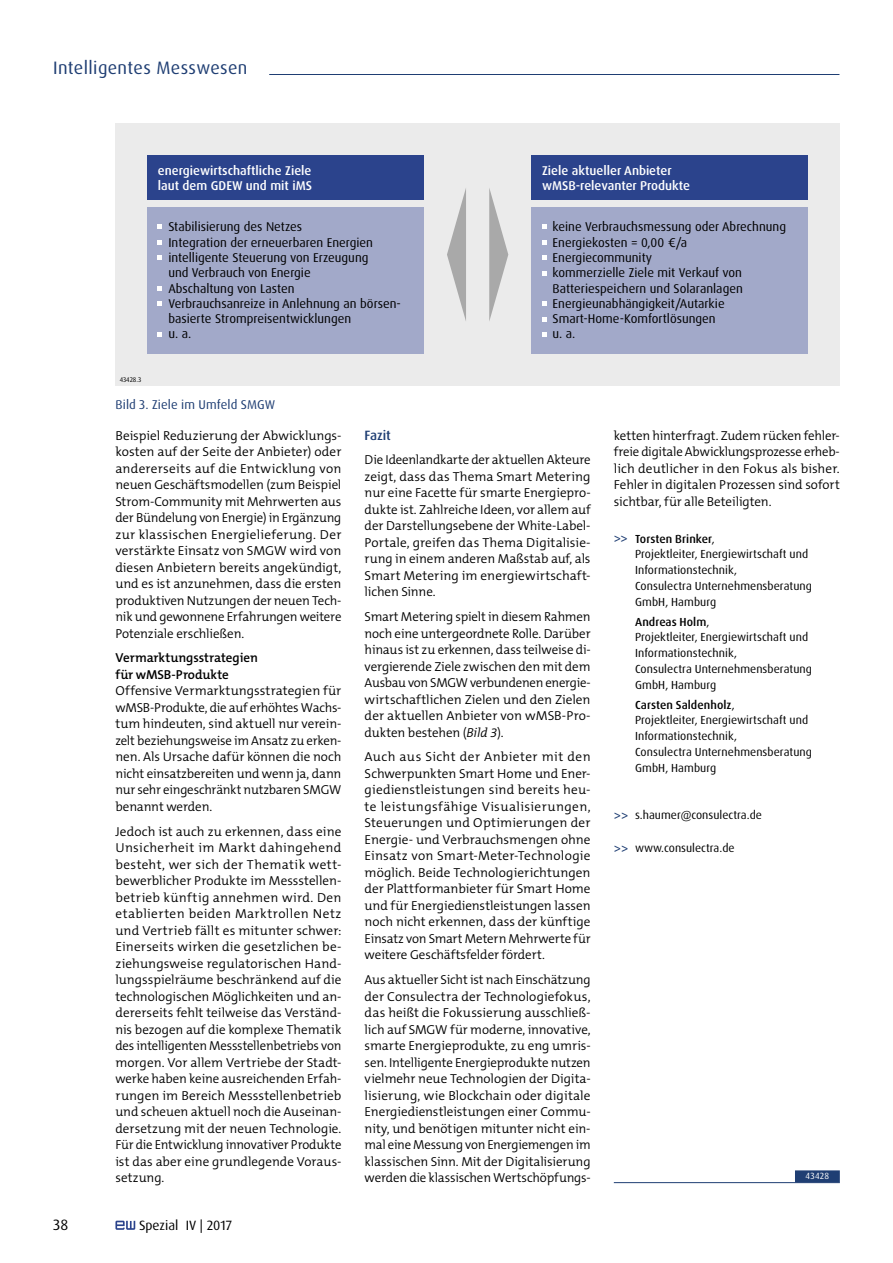
<style>
.page{position:relative;width:893px;height:1263px;background:#fff}
.page>*{position:absolute;margin:0;border:0;box-sizing:border-box;transform-origin:0 0}
.t1{font:18px "Dax OT";letter-spacing:.02em;color:#1f3e73}
.t2{font:15px "Dax OT";color:#000}
.t3{font:13.5px "Dax OT";color:#000}
.t4{font:500 13.5px "Dax OT";letter-spacing:-.005em;color:#1f3e73}
.t5{font:300 13.05px/16.5px "The Mix B4";letter-spacing:-.01em;color:#000;text-align:justify}
.t6{font:600 13.05px/16.5px "The Mix B6";letter-spacing:-.005em;color:#000}
.t7{font:12.75px/15.3px "Dax OT";color:#000}
.t8{font:500 12.75px/15.3px "Dax OT";color:#fff}
.t9{font:12.75px "Dax OT";letter-spacing:.01em;color:#1f3e73}
.t10{font:11.7px/15.8px "Dax OT";letter-spacing:.005em;color:#000}
.t11{font:9px "Dax OT";letter-spacing:.03em;color:#fff}
.t12{font:6.75px "Dax OT";color:#000}
.s1{font-style:italic}
.s2{font-size:15.75px;color:#1f3e73}
.s3{font-weight:500}
</style>
<div class="page">
<svg style="left:115px;top:1221px;width:20px;height:9px"></svg>
<hr style="left:269px;top:74px;width:570px;height:1px;background:#1f3e73">
<div style="left:795px;top:1170px;width:45px;height:12px;background:#1f3e73"></div>
<hr style="left:614px;top:1182px;width:226px;height:1px;background:#1f3e73">
<div style="left:115px;top:123px;width:725px;height:263px;background:#ebebeb"></div>
<div style="left:531px;top:155px;width:277px;height:44px;background:#2b438c"></div>
<div style="left:147px;top:155px;width:277px;height:44px;background:#2b438c"></div>
<div style="left:147px;top:208px;width:277px;height:146px;background:#a2a9c9"></div>
<div style="left:531px;top:208px;width:277px;height:146px;background:#a2a9c9"></div>
<svg style="left:158px;top:225px;width:4px;height:4px"></svg>
<svg style="left:158px;top:240px;width:4px;height:4px"></svg>
<svg style="left:158px;top:255px;width:4px;height:5px"></svg>
<svg style="left:158px;top:286px;width:4px;height:5px"></svg>
<svg style="left:158px;top:302px;width:4px;height:4px"></svg>
<svg style="left:158px;top:333px;width:4px;height:4px"></svg>
<svg style="left:542px;top:225px;width:4px;height:4px"></svg>
<svg style="left:542px;top:240px;width:4px;height:4px"></svg>
<svg style="left:542px;top:255px;width:4px;height:5px"></svg>
<svg style="left:542px;top:271px;width:4px;height:4px"></svg>
<svg style="left:542px;top:302px;width:4px;height:4px"></svg>
<svg style="left:542px;top:317px;width:4px;height:4px"></svg>
<svg style="left:542px;top:333px;width:4px;height:4px"></svg>
<svg style="left:447px;top:188px;width:19px;height:133px"></svg>
<svg style="left:489px;top:188px;width:19px;height:133px"></svg>
<h1 class="t1" style="left:53px;top:57px;width:196px">Intelligentes Messwesen</h1>
<p class="t12" style="left:120px;top:375px;width:23px">43428.3</p>
<p class="t8" style="left:158px;top:163px;width:156px">energiewirtschaftliche Ziele laut dem GDEW und mit iMS</p>
<p class="t8" style="left:542px;top:163px;width:150px">Ziele aktueller Anbieter wMSB-relevanter Produkte</p>
<p class="t7" style="left:168px;top:219px;width:234px">Stabilisierung des Netzes<br>Integration der erneuerbaren Energien intelligente Steuerung von Erzeugung<br>und Verbrauch von Energie<br>Abschaltung von Lasten<br>Verbrauchsanreize in Anlehnung an börsen&shy;basierte Strompreisentwicklungen<br>u. a.</p>
<p class="t7" style="left:553px;top:219px;width:235px">keine Verbrauchsmessung oder Abrechnung<br>Energiekosten = 0,00 €/a<br>Energiecommunity<br>kommerzielle Ziele mit Verkauf von<br>Batteriespeichern und Solaranlagen<br>Energieunabhängigkeit/Autarkie<br>Smart-Home-Komfortlösungen<br>u. a.</p>
<p class="t9" style="left:115px;top:396px;width:161px">Bild 3. Ziele im Umfeld SMGW</p>
<p class="t5" style="left:115px;top:427px;width:228px">Beispiel Reduzierung der Abwicklungs&shy;kosten auf der Seite der Anbieter) oder andererseits auf die Entwicklung von neuen Geschäftsmodellen (zum Beispiel Strom-Community mit Mehrwerten aus der Bündelung von Energie) in Ergänzung zur klassischen Energielieferung. Der verstärkte Einsatz von SMGW wird von diesen Anbietern bereits angekündigt, und es ist anzunehmen, dass die ersten produktiven Nutzungen der neuen Tech&shy;nik und gewonnene Erfahrungen weitere Potenziale erschließen.</p>
<p class="t6" style="left:115px;top:650px;width:144px">Vermarktungsstrategien für wMSB-Produkte</p>
<p class="t5" style="left:115px;top:683px;width:227px">Offensive Vermarktungsstrategien für wMSB-Produkte, die auf erhöhtes Wachs&shy;tum hindeuten, sind aktuell nur verein&shy;zelt beziehungsweise im Ansatz zu erken&shy;nen. Als Ursache dafür können die noch nicht einsatzbereiten und wenn ja, dann nur sehr eingeschränkt nutzbaren SMGW benannt werden.</p>
<p class="t5" style="left:115px;top:823px;width:228px">Jedoch ist auch zu erkennen, dass eine Unsicherheit im Markt dahingehend besteht, wer sich der Thematik wett&shy;bewerblicher Produkte im Messstellen&shy;betrieb künftig annehmen wird. Den etablierten beiden Marktrollen Netz und Vertrieb fällt es mitunter schwer:<br>Einerseits wirken die gesetzlichen be&shy;ziehungsweise regulatorischen Hand&shy;lungsspielräume beschränkend auf die technologischen Möglichkeiten und an&shy;dererseits fehlt teilweise das Verständ&shy;nis bezogen auf die komplexe Thematik des intelligenten Messstellenbetriebs von morgen. Vor allem Vertriebe der Stadt&shy;werke haben keine ausreichenden Erfah&shy;rungen im Bereich Messstellenbetrieb und scheuen aktuell noch die Auseinan&shy;dersetzung mit der neuen Technologie.<br>Für die Entwicklung innovativer Produkte ist das aber eine grundlegende Voraus&shy;setzung.</p>
<p class="t2" style="left:53px;top:1215px;width:17px">38</p>
<p class="t3" style="left:139px;top:1216px;width:95px">Spezial IV | 2017</p>
<p class="t4" style="left:365px;top:426px;width:28px">Fazit</p>
<p class="t5" style="left:365px;top:452px;width:227px">Die Ideenlandkarte der aktuellen Akteure zeigt, dass das Thema Smart Metering nur eine Facette für smarte Energiepro&shy;dukte ist. Zahlreiche Ideen, vor allem auf der Darstellungsebene der White-Label-Portale, greifen das Thema Digitalisie&shy;rung in einem anderen Maßstab auf, als Smart Metering im energiewirtschaft&shy;lichen Sinne.</p>
<p class="t5" style="left:365px;top:609px;width:227px">Smart Metering spielt in diesem Rahmen noch eine untergeordnete Rolle. Darüber hinaus ist zu erkennen, dass teilweise di&shy;vergierende Ziele zwischen den mit dem Ausbau von SMGW verbundenen energie&shy;wirtschaftlichen Zielen und den Zielen der aktuellen Anbieter von wMSB-Pro&shy;dukten bestehen (<span class="s1">Bild 3</span>).</p>
<p class="t5" style="left:365px;top:749px;width:228px">Auch aus Sicht der Anbieter mit den Schwerpunkten Smart Home und Ener&shy;giedienstleistungen sind bereits heu&shy;te leistungsfähige Visualisierungen, Steuerungen und Optimierungen der Energie- und Verbrauchsmengen ohne Einsatz von Smart-Meter-Technologie möglich. Beide Technologierichtungen der Plattformanbieter für Smart Home und für Energiedienstleistungen lassen noch nicht erkennen, dass der künftige Einsatz von Smart Metern Mehrwerte für weitere Geschäftsfelder fördert.</p>
<p class="t5" style="left:365px;top:972px;width:228px">Aus aktueller Sicht ist nach Einschätzung der Consulectra der Technologiefokus, das heißt die Fokussierung ausschließ&shy;lich auf SMGW für moderne, innovative, smarte Energieprodukte, zu eng umris&shy;sen. Intelligente Energieprodukte nutzen vielmehr neue Technologien der Digita&shy;lisierung, wie Blockchain oder digitale Energiedienstleistungen einer Commu&shy;nity, und benötigen mitunter nicht ein&shy;mal eine Messung von Energiemengen im klassischen Sinn. Mit der Digitalisierung werden die klassischen Wertschöpfungs-</p>
<p class="t5" style="left:614px;top:427px;width:228px">ketten hinterfragt. Zudem rücken fehler&shy;freie digitale Abwicklungsprozesse erheb&shy;lich deutlicher in den Fokus als bisher.<br>Fehler in digitalen Prozessen sind sofort sichtbar, für alle Beteiligten.</p>
<p class="t10" style="left:635px;top:531px;width:178px;text-indent:-21px"><span class="s2">&gt;&gt;</span> <span class="s3">Torsten Brinker</span>,<br>Projektleiter, Energiewirtschaft und<br>Informationstechnik,<br>Consulectra Unternehmensberatung<br>GmbH, Hamburg</p>
<p class="t10" style="left:635px;top:614px;width:178px"><span class="s3">Andreas Holm</span>,<br>Projektleiter, Energiewirtschaft und<br>Informationstechnik,<br>Consulectra Unternehmensberatung<br>GmbH, Hamburg</p>
<p class="t10" style="left:635px;top:697px;width:178px"><span class="s3">Carsten Saldenholz</span>,<br>Projektleiter, Energiewirtschaft und<br>Informationstechnik,<br>Consulectra Unternehmensberatung<br>GmbH, Hamburg</p>
<p class="t10" style="left:614px;top:807px;width:150px"><span class="s2">&gt;&gt;</span> s.haumer@consulectra.de</p>
<p class="t10" style="left:614px;top:840px;width:122px"><span class="s2">&gt;&gt;</span> www.consulectra.de</p>
<p class="t11" style="left:805px;top:1170px;width:25px">43428</p>
</div>
